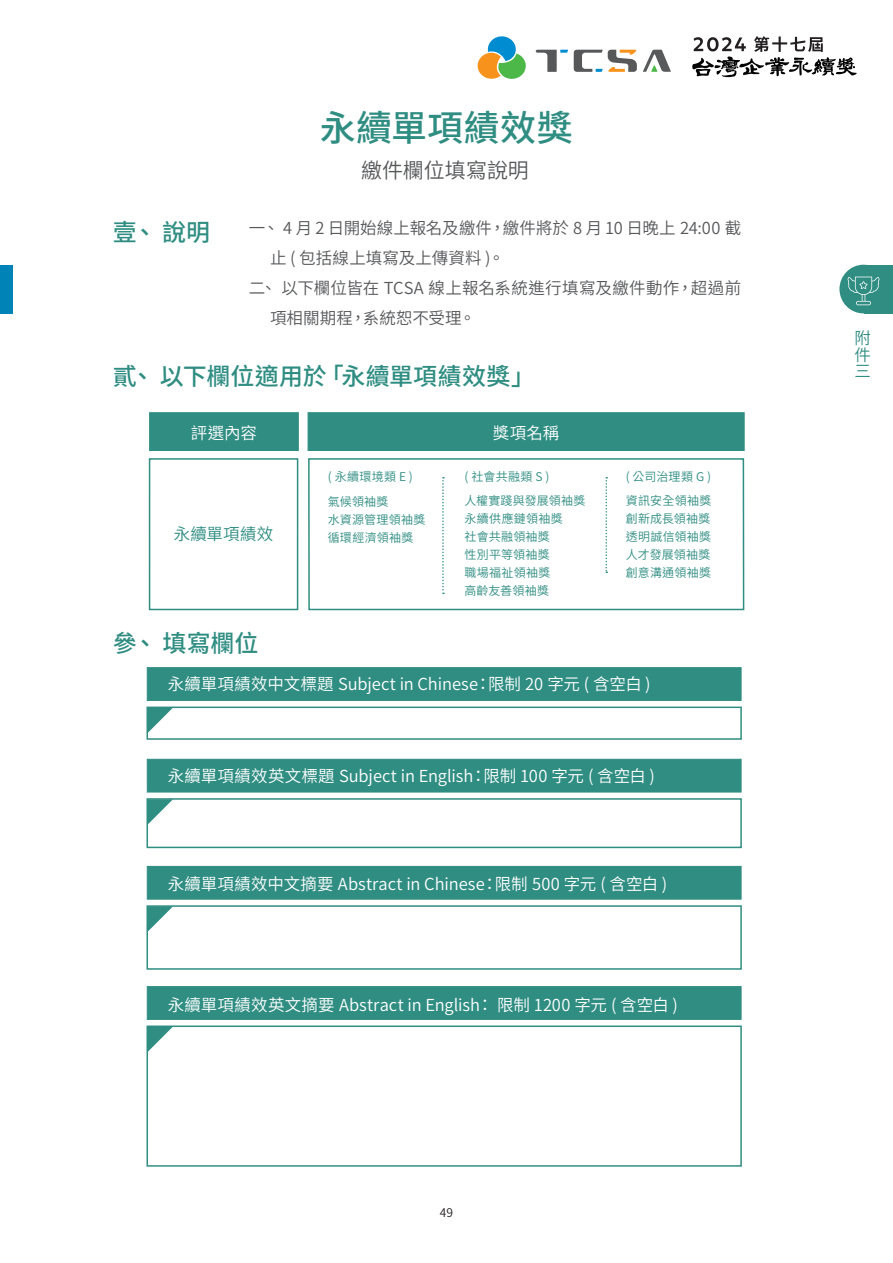
<style>
.page{position:relative;width:893px;height:1263px;background:#fff}
.page>*{position:absolute;margin:0;border:0;box-sizing:border-box;transform-origin:0 0}
.表格標題24置中{font:500 36px "Source Han Sans TW";letter-spacing:.005em;color:#2f8d82}
.t1{font:500 24px "Source Han Sans TW";color:#2f8d82}
.表格副標14置中{font:21px "Source Han Sans TW";letter-spacing:-.005em;color:#57585a}
.項目內容_退縮零格{font:16.5px "Source Han Sans TW";color:#fff}
.項目內容_退縮兩格{font:16.5px/30px "Source Han Sans TW";letter-spacing:.005em;color:#57585a}
.項目內容_退縮零格-2{font:16.5px/16.5px "Source Han Sans TW";letter-spacing:.01em;color:#2f8d82;text-align:justify}
.項目內容_退縮零格-3{font:12px "Source Han Sans TW";letter-spacing:.025em;color:#2f8d82}
.項目內容_退縮零格-4{font:12px "Source Han Sans TW";letter-spacing:.005em;color:#2f8d82}
.t2{font:12px "Source Han Sans TW";color:#231f20}
</style>
<div class="page">
<svg style="left:574px;top:50px;width:63px;height:22px"></svg>
<svg style="left:536px;top:50px;width:32px;height:22px"></svg>
<svg style="left:643px;top:50px;width:28px;height:22px"></svg>
<svg style="left:477px;top:36px;width:49px;height:43px"></svg>
<svg style="left:692px;top:36px;width:165px;height:41px"></svg>
<div style="left:0;top:265px;width:13px;height:48px;background:#0083b6"></div>
<div style="left:149px;top:458px;width:149px;height:152px;border:2px solid #2f8d82"></div>
<div style="left:308px;top:458px;width:436px;height:152px;border:2px solid #2f8d82"></div>
<div style="left:149px;top:412px;width:149px;height:39px;background:#2f8d82;border:1px solid #2f8d82"></div>
<div style="left:308px;top:412px;width:436px;height:39px;background:#2f8d82;border:1px solid #2f8d82"></div>
<div style="left:147px;top:667px;width:594px;height:34px;background:#2f8d82;border:1px solid #2f8d82"></div>
<div style="left:147px;top:759px;width:594px;height:33px;background:#2f8d82;border:1px solid #2f8d82"></div>
<div style="left:147px;top:866px;width:594px;height:33px;background:#2f8d82"></div>
<div style="left:147px;top:986px;width:594px;height:33px;background:#2f8d82;border:1px solid #2f8d82"></div>
<div style="left:147px;top:706px;width:595px;height:34px;border:2px solid #2f8d82"></div>
<div style="left:147px;top:798px;width:595px;height:50px;border:2px solid #2f8d82"></div>
<div style="left:147px;top:905px;width:595px;height:65px;border:2px solid #2f8d82"></div>
<div style="left:147px;top:1025px;width:595px;height:142px;border:2px solid #2f8d82"></div>
<svg style="left:147px;top:708px;width:26px;height:25px"></svg>
<svg style="left:147px;top:799px;width:26px;height:26px"></svg>
<svg style="left:147px;top:906px;width:26px;height:26px"></svg>
<svg style="left:147px;top:1026px;width:26px;height:26px"></svg>
<svg style="left:442px;top:477px;width:2px;height:117px"></svg>
<svg style="left:605px;top:477px;width:2px;height:96px"></svg>
<div style="left:864px;top:265px;width:29px;height:48px;background:#2f8d82"></div>
<div style="left:839px;top:265px;width:48px;height:48px;background:#2f8d82;border-radius:50%"></div>
<svg style="left:847px;top:277px;width:33px;height:28px"></svg>
<h3 class="t1" style="left:113px;top:218px;width:99px">壹、 說明</h3>
<p class="表格標題24置中" style="left:320px;top:107px;width:254px">永續單項績效獎</p>
<p class="表格副標14置中" style="left:361px;top:158px;width:169px">繳件欄位填寫說明</p>
<p class="項目內容_退縮兩格" style="left:270px;top:213px;width:473px;text-indent:-21px">一、 4 月 2 日開始線上報名及繳件，繳件將於 8 月 10 日晚上 24:00 截止 ( 包括線上填寫及上傳資料 )。</p>
<p class="項目內容_退縮兩格" style="left:270px;top:273px;width:473px;text-indent:-21px">二、以下欄位皆在 TCSA 線上報名系統進行填寫及繳件動作，超過前項相關期程，系統恕不受理。</p>
<h3 class="t1" style="left:113px;top:363px;width:424px">貳、 以下欄位適用於「永續單項績效獎」</h3>
<p class="項目內容_退縮零格" style="left:191px;top:423px;width:68px">評選內容</p>
<p class="項目內容_退縮零格-2" style="left:174px;top:526px;width:101px">永續單項績效</p>
<h3 class="t1" style="left:113px;top:630px;width:147px">參、 填寫欄位</h3>
<p class="項目內容_退縮零格" style="left:493px;top:423px;width:68px">獎項名稱</p>
<p class="項目內容_退縮零格-3" style="left:328px;top:470px;width:87px">( 永續環境類 E )</p>
<p class="項目內容_退縮零格-3" style="left:465px;top:470px;width:86px">( 社會共融類 S )</p>
<p class="項目內容_退縮零格-3" style="left:626px;top:470px;width:87px">( 公司治理類 G )</p>
<p class="項目內容_退縮零格-3" style="left:328px;top:495px;width:62px">氣候領袖獎</p>
<p class="項目內容_退縮零格-3" style="left:328px;top:513px;width:99px">水資源管理領袖獎</p>
<p class="項目內容_退縮零格-3" style="left:328px;top:531px;width:87px">循環經濟領袖獎</p>
<p class="項目內容_退縮零格-3" style="left:465px;top:493px;width:122px">人權實踐與發展領袖獎</p>
<p class="項目內容_退縮零格-3" style="left:465px;top:511px;width:100px">永續供應鏈領袖獎</p>
<p class="項目內容_退縮零格-3" style="left:465px;top:529px;width:87px">社會共融領袖獎</p>
<p class="項目內容_退縮零格-3" style="left:465px;top:547px;width:87px">性別平等領袖獎</p>
<p class="項目內容_退縮零格-3" style="left:465px;top:565px;width:87px">職場福祉領袖獎</p>
<p class="項目內容_退縮零格-3" style="left:465px;top:583px;width:86px">高齡友善領袖獎</p>
<p class="項目內容_退縮零格-3" style="left:626px;top:493px;width:87px">資訊安全領袖獎</p>
<p class="項目內容_退縮零格-3" style="left:626px;top:511px;width:86px">創新成長領袖獎</p>
<p class="項目內容_退縮零格-3" style="left:626px;top:529px;width:87px">透明誠信領袖獎</p>
<p class="項目內容_退縮零格-4" style="left:626px;top:547px;width:86px">人才發展領袖獎</p>
<p class="項目內容_退縮零格-3" style="left:626px;top:565px;width:87px">創意溝通領袖獎</p>
<p class="項目內容_退縮零格" style="left:168px;top:675px;width:484px">永續單項績效中文標題 Subject in Chinese：限制 20 字元 ( 含空白 )</p>
<p class="項目內容_退縮零格" style="left:168px;top:767px;width:488px">永續單項績效英文標題 Subject in English：限制 100 字元 ( 含空白 )</p>
<p class="項目內容_退縮零格" style="left:168px;top:875px;width:501px">永續單項績效中文摘要 Abstract in Chinese：限制 500 字元 ( 含空白 )</p>
<p class="項目內容_退縮零格" style="left:168px;top:995px;width:511px">永續單項績效英文摘要 Abstract in English： 限制 1200 字元 ( 含空白 )</p>
<p class="t2" style="left:440px;top:1205px;width:15px">49</p>
<p class="項目內容_退縮零格-2" style="left:855px;top:330px;width:17px">附件三</p>
</div>
